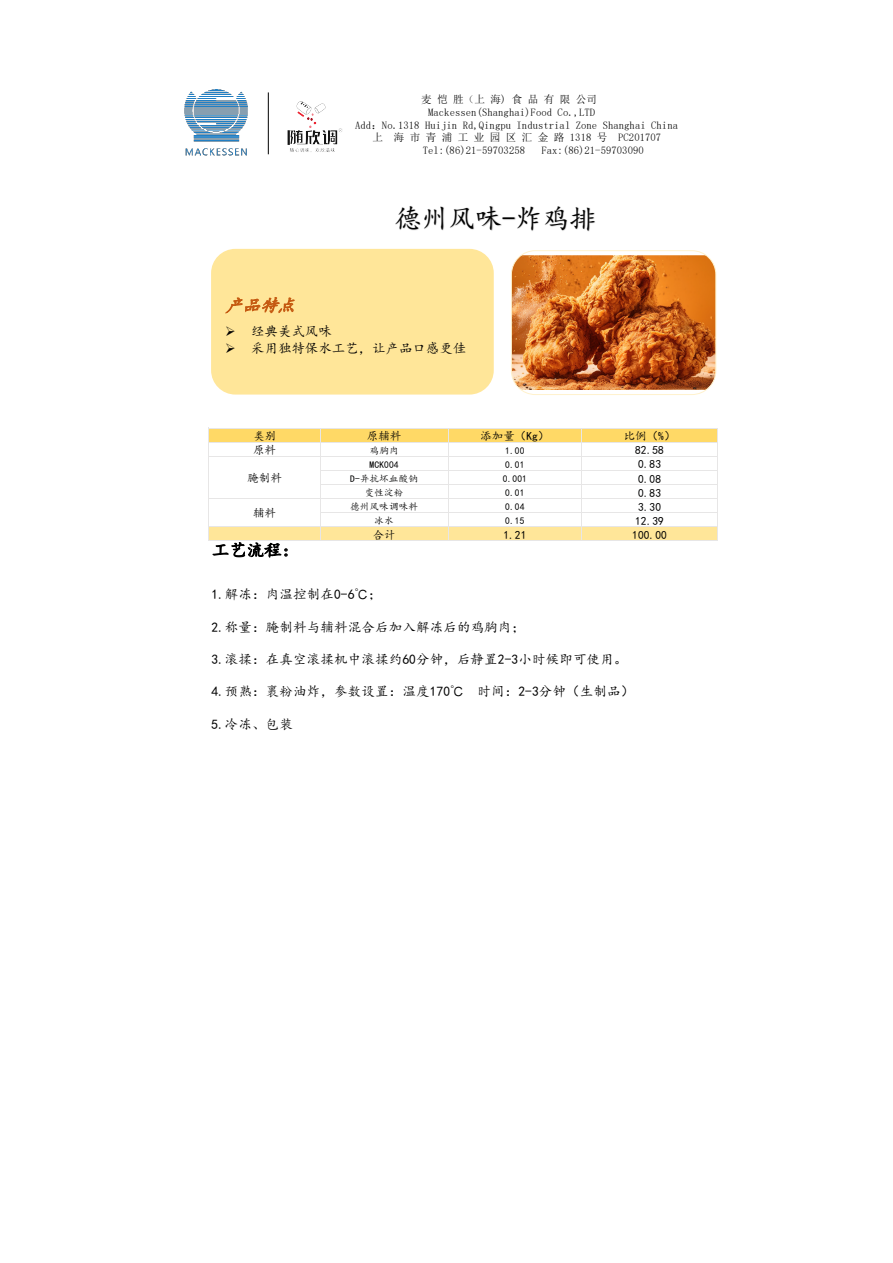
<style>
.page{position:relative;width:893px;height:1263px;background:#fff}
.page>*{position:absolute;margin:0;border:0;box-sizing:border-box;transform-origin:0 0}
.t1{font:26.85px "Kai Ti";color:#000}
.t2{font:17.25px "Kai Ti";color:#000}
.t3{font:italic 17.25px "Kai Ti";color:#c55a11}
.t4{font:13.5px "Kai Ti";letter-spacing:.01em;color:#000}
.t5{font:11.55px "Kai Ti";color:#000}
.t6{font:10.65px "Sim Sun";letter-spacing:.01em;color:#000}
.t7{font:10.65px "Sim Sun";letter-spacing:.255em;color:#000}
.t8{font:10.65px "Sim Sun";letter-spacing:.505em;color:#000}
.t9{font:9.6px "Kai Ti";letter-spacing:.02em;color:#000}
</style>
<div class="page">
<div style="left:209px;top:428px;width:508px;height:14px;background:#ffd966"></div>
<div style="left:209px;top:526px;width:508px;height:15px;background:#ffe699"></div>
<svg style="left:212px;top:542px;width:76px;height:16px"></svg>
<hr style="left:208px;top:428px;width:1px;height:113px;background:#e7e6e6">
<hr style="left:320px;top:429px;width:1px;height:112px;background:#e7e6e6">
<hr style="left:448px;top:429px;width:1px;height:112px;background:#e7e6e6">
<hr style="left:581px;top:429px;width:1px;height:112px;background:#e7e6e6">
<hr style="left:717px;top:429px;width:1px;height:112px;background:#e7e6e6">
<hr style="left:209px;top:428px;width:509px;height:1px;background:#e7e6e6">
<hr style="left:209px;top:442px;width:509px;height:1px;background:#e7e6e6">
<hr style="left:209px;top:456px;width:509px;height:1px;background:#e7e6e6">
<hr style="left:321px;top:470px;width:397px;height:1px;background:#e7e6e6">
<hr style="left:321px;top:484px;width:397px;height:1px;background:#e7e6e6">
<hr style="left:209px;top:498px;width:509px;height:1px;background:#e7e6e6">
<hr style="left:321px;top:512px;width:397px;height:1px;background:#e7e6e6">
<hr style="left:209px;top:526px;width:509px;height:1px;background:#e7e6e6">
<hr style="left:209px;top:540px;width:509px;height:1px;background:#e7e6e6">
<div style="left:309px;top:191px;width:373px;height:54px;border:1px solid #fff;border-radius:9px"></div>
<img style="left:376px;top:191px;width:107px;height:62px">
<img style="left:483px;top:191px;width:14px;height:64px">
<img style="left:497px;top:191px;width:119px;height:64px">
<div style="left:211px;top:249px;width:283px;height:146px;background:#ffe699;border-radius:24px"></div>
<svg style="left:225px;top:297px;width:70px;height:17px"></svg>
<img style="left:511px;top:255px;width:205px;height:135px">
<div style="left:511px;top:250px;width:205px;height:145px;border:1px solid #fff2cc;border-radius:24px"></div>
<img style="left:184px;top:89px;width:64px;height:67px">
<img style="left:287px;top:101px;width:55px;height:51px">
<hr style="left:268px;top:92px;width:1px;height:62px;background:#000">
<p class="t8" style="left:421px;top:93px;width:177px">麦恺胜（上海) 食品有限公司</p>
<p class="t6" style="left:428px;top:106px;width:169px">Mackessen(Shanghai)Food Co.,LTD</p>
<p class="t6" style="left:355px;top:119px;width:324px">Add：No.1318 Huijin Rd,Qingpu Industrial Zone Shanghai China</p>
<p class="t7" style="left:372px;top:132px;width:290px">上 海市青浦工业园区汇金路 1318 号 PC201707</p>
<p class="t6" style="left:423px;top:145px;width:104px">Tel:(86)21-59703258</p>
<p class="t6" style="left:541px;top:145px;width:104px">Fax:(86)21-59703090</p>
<h1 class="t1" style="left:395px;top:205px;width:203px">德州风味-炸鸡排</h1>
<p class="t3" style="left:225px;top:297px;width:77px">产品特点</p>
<p class="t4" style="left:225px;top:324px;width:108px">➢ 经典美式风味</p>
<p class="t4" style="left:225px;top:342px;width:243px">➢ 采用独特保水工艺，让产品口感更佳</p>
<p class="t5" style="left:253px;top:430px;width:25px">类别</p>
<p class="t5" style="left:367px;top:430px;width:36px">原辅料</p>
<p class="t5" style="left:480px;top:430px;width:71px">添加量（Kg）</p>
<p class="t5" style="left:624px;top:430px;width:53px">比例（%）</p>
<p class="t5" style="left:253px;top:444px;width:25px">原料</p>
<p class="t9" style="left:370px;top:445px;width:30px">鸡胸肉</p>
<p class="t9" style="left:505px;top:445px;width:21px">1.00</p>
<p class="t5" style="left:635px;top:444px;width:30px">82.58</p>
<p class="t9" style="left:370px;top:459px;width:31px">MCK004</p>
<p class="t9" style="left:505px;top:459px;width:21px">0.01</p>
<p class="t5" style="left:638px;top:459px;width:25px">0.83</p>
<p class="t9" style="left:350px;top:473px;width:69px">D-异抗坏血酸钠</p>
<p class="t9" style="left:503px;top:473px;width:26px">0.001</p>
<p class="t5" style="left:638px;top:473px;width:25px">0.08</p>
<p class="t9" style="left:365px;top:487px;width:40px">变性淀粉</p>
<p class="t9" style="left:505px;top:487px;width:21px">0.01</p>
<p class="t5" style="left:638px;top:487px;width:25px">0.83</p>
<p class="t9" style="left:350px;top:501px;width:69px">德州风味调味料</p>
<p class="t9" style="left:505px;top:501px;width:21px">0.04</p>
<p class="t5" style="left:638px;top:501px;width:25px">3.30</p>
<p class="t9" style="left:374px;top:515px;width:21px">冰水</p>
<p class="t9" style="left:505px;top:515px;width:21px">0.15</p>
<p class="t5" style="left:635px;top:515px;width:30px">12.39</p>
<p class="t5" style="left:373px;top:529px;width:25px">合计</p>
<p class="t5" style="left:503px;top:529px;width:25px">1.21</p>
<p class="t5" style="left:632px;top:529px;width:36px">100.00</p>
<p class="t5" style="left:247px;top:472px;width:36px">腌制料</p>
<p class="t5" style="left:253px;top:507px;width:25px">辅料</p>
<p class="t2" style="left:212px;top:541px;width:89px">工艺流程：</p>
<p class="t4" style="left:211px;top:588px;width:172px">1.解冻：肉温控制在0-6℃；</p>
<p class="t4" style="left:211px;top:620px;width:315px">2.称量：腌制料与辅料混合后加入解冻后的鸡胸肉；</p>
<p class="t4" style="left:211px;top:652px;width:418px">3.滚揉：在真空滚揉机中滚揉约60分钟，后静置2-3小时候即可使用。</p>
<p class="t4" style="left:211px;top:685px;width:424px">4.预熟：裹粉油炸，参数设置：温度170℃ 时间：2-3分钟（生制品）</p>
<p class="t4" style="left:211px;top:717px;width:83px">5.冷冻、包装</p>
</div>
